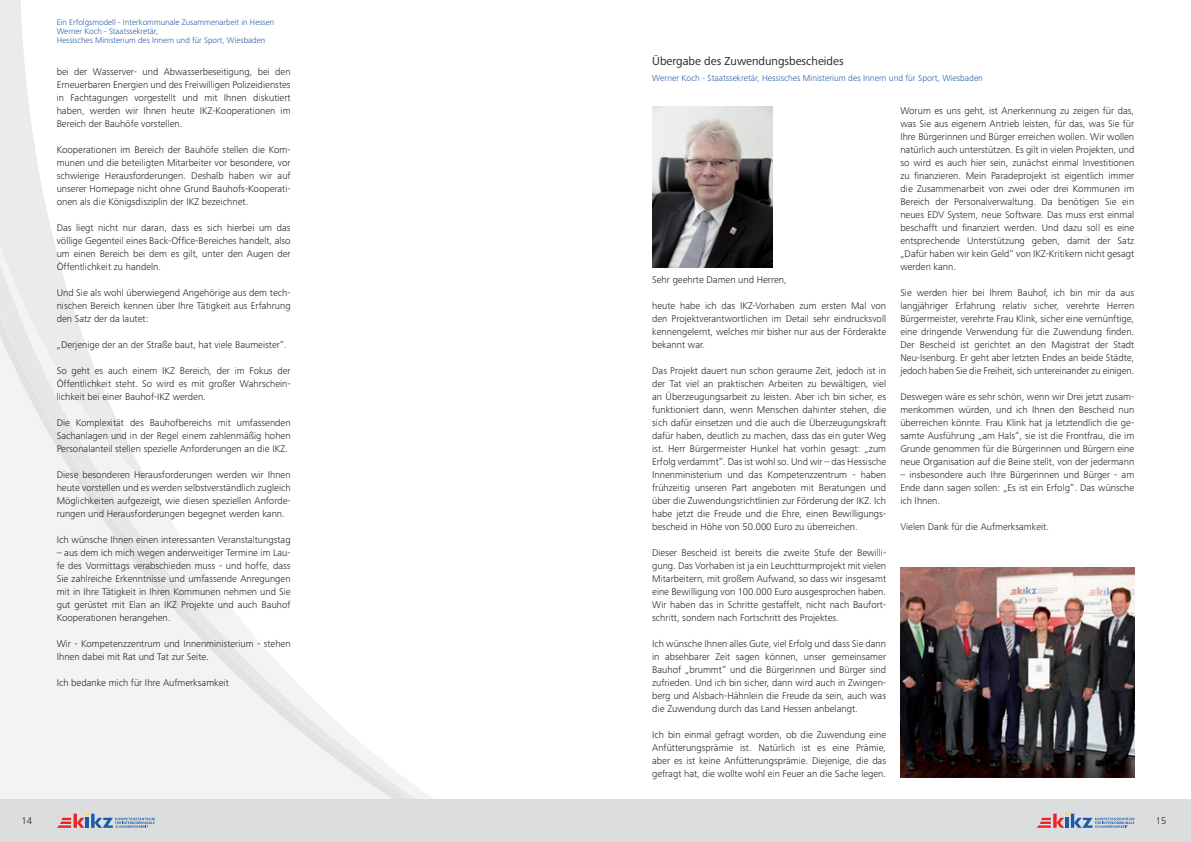
<style>
.page{position:relative;width:1191px;height:842px;background:#fff}
.page>*{position:absolute;margin:0;border:0;box-sizing:border-box;transform-origin:0 0}
.t1{font:12px "Frutiger Next Pro";color:#231f20}
.t2{font:300 10px/13px "Frutiger Next Pro";color:#231f20;text-align:justify}
.t3{font:300 9px "Frutiger Next Pro";color:#2659a8}
.t4{font:300 8.5px/9px "Frutiger Next Pro";color:#2659a8}
</style>
<div class="page">
<svg style="left:0;top:488px;width:433px;height:311px;fill:#f2f3f4"></svg>
<svg style="left:0;top:0;width:151px;height:488px"></svg>
<div style="left:0;top:799px;width:1191px;height:43px;background:#dcdddf"></div>
<svg style="left:1036px;top:814px;width:98px;height:14px"></svg>
<svg style="left:57px;top:814px;width:98px;height:14px"></svg>
<img style="left:652px;top:107px;width:120px;height:160px">
<img style="left:900px;top:567px;width:234px;height:210px">
<p class="t4" style="left:57px;top:17px;width:219px">Ein Erfolgsmodell - Interkommunale Zusammenarbeit in Hessen<br>Werner Koch - Staatssekretär,<br>Hessisches Ministerium des Innern und für Sport, Wiesbaden</p>
<p class="t2" style="left:57px;top:65px;width:235px">bei der Wasserver- und Abwasserbeseitigung, bei den Erneuerbaren Energien und des Freiwilligen Polizeidienstes in Fachtagungen vorgestellt und mit Ihnen diskutiert haben, werden wir Ihnen heute IKZ-Kooperationen im Bereich der Bauhöfe vorstellen.</p>
<p class="t2" style="left:57px;top:143px;width:235px">Kooperationen im Bereich der Bauhöfe stellen die Kom&shy;munen und die beteiligten Mitarbeiter vor besondere, vor schwierige Herausforderungen. Deshalb haben wir auf unserer Homepage nicht ohne Grund Bauhofs-Kooperati&shy;onen als die Königsdisziplin der IKZ bezeichnet.</p>
<p class="t2" style="left:57px;top:221px;width:235px">Das liegt nicht nur daran, dass es sich hierbei um das völlige Gegenteil eines Back-Office-Bereiches handelt, also um einen Bereich bei dem es gilt, unter den Augen der Öffentlichkeit zu handeln.</p>
<p class="t2" style="left:57px;top:286px;width:235px">Und Sie als wohl überwiegend Angehörige aus dem tech&shy;nischen Bereich kennen über Ihre Tätigkeit aus Erfahrung den Satz der da lautet:</p>
<p class="t2" style="left:57px;top:338px;width:232px">„Derjenige der an der Straße baut, hat viele Baumeister“.</p>
<p class="t2" style="left:57px;top:364px;width:235px">So geht es auch einem IKZ Bereich, der im Fokus der Öffentlichkeit steht. So wird es mit großer Wahrschein&shy;lichkeit bei einer Bauhof-IKZ werden.</p>
<p class="t2" style="left:57px;top:416px;width:235px">Die Komplexität des Bauhofbereichs mit umfassenden Sachanlagen und in der Regel einem zahlenmäßig hohen Personalanteil stellen spezielle Anforderungen an die IKZ.</p>
<p class="t2" style="left:57px;top:468px;width:235px">Diese besonderen Herausforderungen werden wir Ihnen heute vorstellen und es werden selbstverständlich zugleich Möglichkeiten aufgezeigt, wie diesen speziellen Anforde&shy;rungen und Herausforderungen begegnet werden kann.</p>
<p class="t2" style="left:57px;top:533px;width:235px">Ich wünsche Ihnen einen interessanten Veranstaltungstag</p>
<p class="t2" style="left:57px;top:546px;width:235px">– aus dem ich mich wegen anderweitiger Termine im Lau&shy;fe des Vormittags verabschieden muss - und hoffe, dass Sie zahlreiche Erkenntnisse und umfassende Anregungen mit in Ihre Tätigkeit in Ihren Kommunen nehmen und Sie gut gerüstet mit Elan an IKZ Projekte und auch Bauhof Kooperationen herangehen.</p>
<p class="t2" style="left:57px;top:637px;width:235px">Wir - Kompetenzzentrum und Innenministerium - stehen<br>Ihnen dabei mit Rat und Tat zur Seite.</p>
<p class="t2" style="left:57px;top:676px;width:174px">Ich bedanke mich für Ihre Aufmerksamkeit</p>
<p class="t1" style="left:652px;top:54px;width:193px">Übergabe des Zuwendungsbescheides</p>
<p class="t3" style="left:652px;top:73px;width:332px">Werner Koch - Staatssekretär, Hessisches Ministerium des Innern und für Sport, Wiesbaden</p>
<p class="t2" style="left:652px;top:273px;width:136px">Sehr geehrte Damen und Herren,</p>
<p class="t2" style="left:652px;top:299px;width:235px">heute habe ich das IKZ-Vorhaben zum ersten Mal von den Projektverantwortlichen im Detail sehr eindrucksvoll kennengelernt, welches mir bisher nur aus der Förderakte bekannt war.</p>
<p class="t2" style="left:652px;top:364px;width:235px">Das Projekt dauert nun schon geraume Zeit, jedoch ist in der Tat viel an praktischen Arbeiten zu bewältigen, viel an Überzeugungsarbeit zu leisten. Aber ich bin sicher, es funktioniert dann, wenn Menschen dahinter stehen, die sich dafür einsetzen und die auch die Überzeugungskraft dafür haben, deutlich zu machen, dass das ein guter Weg ist. Herr Bürgermeister Hunkel hat vorhin gesagt: „zum Erfolg verdammt“. Das ist wohl so. Und wir – das Hessische Innenministerium und das Kompetenzzentrum - haben frühzeitig unseren Part angeboten mit Beratungen und über die Zuwendungsrichtlinien zur Förderung der IKZ. Ich habe jetzt die Freude und die Ehre, einen Bewilligungs&shy;bescheid in Höhe von 50.000 Euro zu überreichen.</p>
<p class="t2" style="left:652px;top:546px;width:235px">Dieser Bescheid ist bereits die zweite Stufe der Bewilli&shy;gung. Das Vorhaben ist ja ein Leuchtturmprojekt mit vielen Mitarbeitern, mit großem Aufwand, so dass wir insgesamt eine Bewilligung von 100.000 Euro ausgesprochen haben.<br>Wir haben das in Schritte gestaffelt, nicht nach Baufort&shy;schritt, sondern nach Fortschritt des Projektes.</p>
<p class="t2" style="left:652px;top:637px;width:235px">Ich wünsche Ihnen alles Gute, viel Erfolg und dass Sie dann in absehbarer Zeit sagen können, unser gemeinsamer Bauhof „brummt“ und die Bürgerinnen und Bürger sind zufrieden. Und ich bin sicher, dann wird auch in Zwingen&shy;berg und Alsbach-Hähnlein die Freude da sein, auch was die Zuwendung durch das Land Hessen anbelangt.</p>
<p class="t2" style="left:652px;top:728px;width:235px">Ich bin einmal gefragt worden, ob die Zuwendung eine Anfütterungsprämie ist. Natürlich ist es eine Prämie, aber es ist keine Anfütterungsprämie. Diejenige, die das gefragt hat, die wollte wohl ein Feuer an die Sache legen.</p>
<p class="t2" style="left:900px;top:104px;width:235px">Worum es uns geht, ist Anerkennung zu zeigen für das, was Sie aus eigenem Antrieb leisten, für das, was Sie für Ihre Bürgerinnen und Bürger erreichen wollen. Wir wollen natürlich auch unterstützen. Es gilt in vielen Projekten, und so wird es auch hier sein, zunächst einmal Investitionen zu finanzieren. Mein Paradeprojekt ist eigentlich immer die Zusammenarbeit von zwei oder drei Kommunen im Bereich der Personalverwaltung. Da benötigen Sie ein neues EDV System, neue Software. Das muss erst einmal beschafft und finanziert werden. Und dazu soll es eine entsprechende Unterstützung geben, damit der Satz „Dafür haben wir kein Geld“ von IKZ-Kritikern nicht gesagt werden kann.</p>
<p class="t2" style="left:900px;top:286px;width:235px">Sie werden hier bei Ihrem Bauhof, ich bin mir da aus langjähriger Erfahrung relativ sicher, verehrte Herren Bürgermeister, verehrte Frau Klink, sicher eine vernünftige, eine dringende Verwendung für die Zuwendung finden.<br>Der Bescheid ist gerichtet an den Magistrat der Stadt Neu-Isenburg. Er geht aber letzten Endes an beide Städte, jedoch haben Sie die Freiheit, sich untereinander zu einigen.</p>
<p class="t2" style="left:900px;top:390px;width:235px">Deswegen wäre es sehr schön, wenn wir Drei jetzt zusam&shy;menkommen würden, und ich Ihnen den Bescheid nun überreichen könnte. Frau Klink hat ja letztendlich die ge&shy;samte Ausführung „am Hals“, sie ist die Frontfrau, die im Grunde genommen für die Bürgerinnen und Bürgern eine neue Organisation auf die Beine stellt, von der jedermann</p>
<p class="t2" style="left:900px;top:468px;width:235px">– insbesondere auch Ihre Bürgerinnen und Bürger - am Ende dann sagen sollen: „Es ist ein Erfolg“. Das wünsche ich Ihnen.</p>
<p class="t2" style="left:900px;top:520px;width:150px">Vielen Dank für die Aufmerksamkeit.</p>
<p class="t2" style="left:22px;top:814px;width:12px">14</p>
<p class="t2" style="left:1155px;top:814px;width:12px">15</p>
</div>
